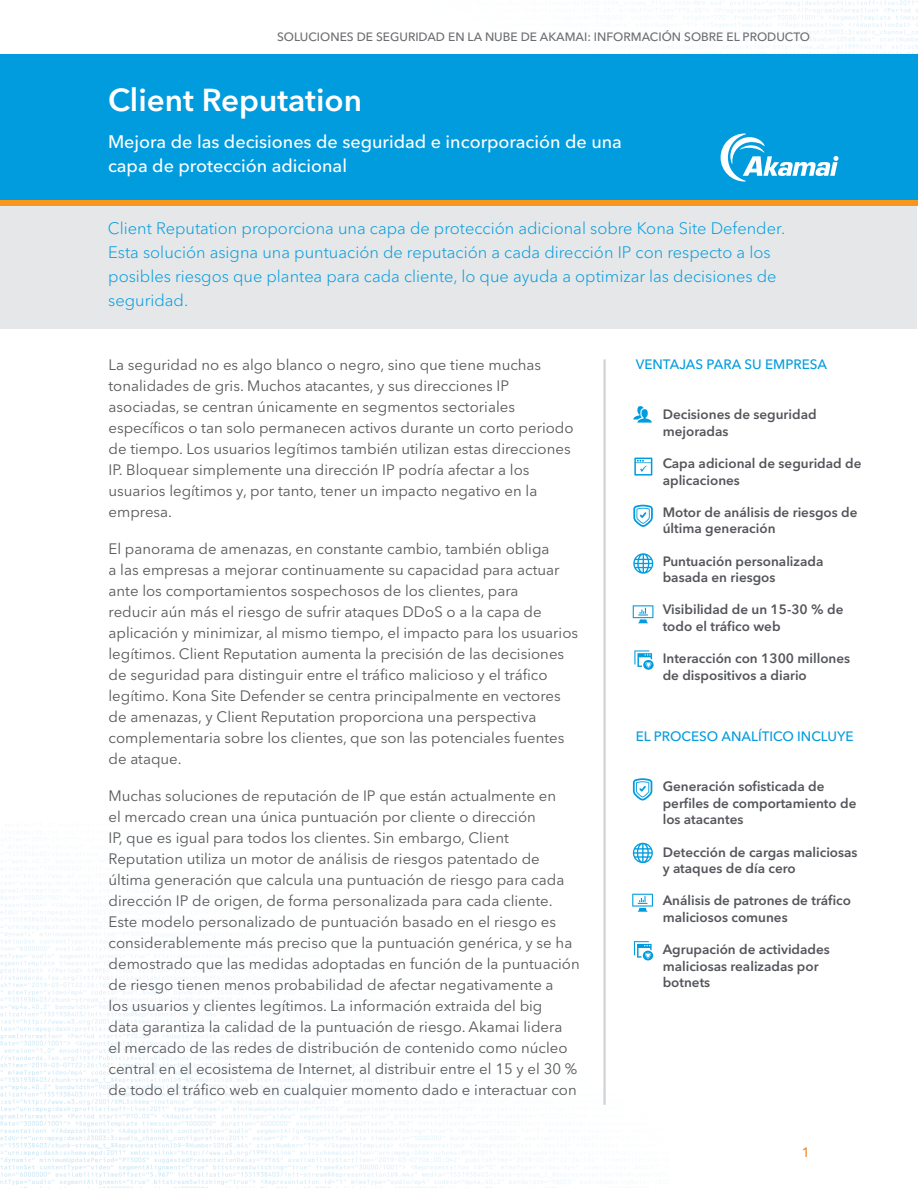
<style>
.page{position:relative;width:918px;height:1188px;background:#fff}
.page>*{position:absolute;margin:0;border:0;box-sizing:border-box;transform-origin:0 0}
.t1{font:600 31.5px "Avenir Next LT Pro";color:#fff}
.t2{font:500 18px/24px "Avenir Next LT Pro";color:#fff}
.t3{font:300 16.5px/24px "Avenir Next LT Pro";color:#009cde}
.t4{font:15px/21px "Avenir Next LT Pro";color:#57585a}
.t5{font:600 13.5px/16.5px "Avenir Next LT Pro";color:#54565b}
.t6{font:500 13.5px "Avenir Next LT Pro";color:#009cde}
.t7{font:500 13.5px "Avenir Next LT Pro";color:#ee882f}
.t8{font:500 12px "Avenir Next LT Pro";color:#6c6d70}
</style>
<div class="page">
<img style="left:0;top:0;width:918px;height:1188px">
<div style="left:1px;top:204px;width:916px;height:124px;background:#e6e7e8"></div>
<div style="left:0;top:54px;width:918px;height:150px;background:#009cde"></div>
<div style="left:0;top:201px;width:918px;height:5px;background:#f7971d"></div>
<svg style="left:721px;top:133px;width:117px;height:49px"></svg>
<hr style="left:603px;top:359px;width:3px;height:746px;background:#d1d2d4">
<svg style="left:634px;top:458px;width:18px;height:18px"></svg>
<svg style="left:633px;top:505px;width:20px;height:22px"></svg>
<svg style="left:633px;top:406px;width:19px;height:17px"></svg>
<svg style="left:633px;top:553px;width:20px;height:21px"></svg>
<svg style="left:634px;top:650px;width:20px;height:20px"></svg>
<svg style="left:633px;top:605px;width:20px;height:18px"></svg>
<svg style="left:633px;top:778px;width:19px;height:22px"></svg>
<svg style="left:633px;top:843px;width:20px;height:20px"></svg>
<svg style="left:634px;top:941px;width:19px;height:19px"></svg>
<svg style="left:632px;top:894px;width:21px;height:18px"></svg>
<p class="t8" style="left:277px;top:30px;width:534px">SOLUCIONES DE SEGURIDAD EN LA NUBE DE AKAMAI: INFORMACIÓN SOBRE EL PRODUCTO</p>
<h1 class="t1" style="left:108px;top:81px;width:256px">Client Reputation</h1>
<p class="t2" style="left:108px;top:130px;width:516px">Mejora de las decisiones de seguridad e incorporación de una capa de protección adicional</p>
<p class="t3" style="left:108px;top:217px;width:679px">Client Reputation proporciona una capa de protección adicional sobre Kona Site Defender.<br>Esta solución asigna una puntuación de reputación a cada dirección IP con respecto a los posibles riesgos que plantea para cada cliente, lo que ayuda a optimizar las decisiones de seguridad.</p>
<p class="t4" style="left:109px;top:355px;width:467px">La seguridad no es algo blanco o negro, sino que tiene muchas tonalidades de gris. Muchos atacantes, y sus direcciones IP asociadas, se centran únicamente en segmentos sectoriales específicos o tan solo permanecen activos durante un corto periodo de tiempo. Los usuarios legítimos también utilizan estas direcciones IP. Bloquear simplemente una dirección IP podría afectar a los usuarios legítimos y, por tanto, tener un impacto negativo en la empresa.</p>
<p class="t4" style="left:109px;top:538px;width:471px">El panorama de amenazas, en constante cambio, también obliga<br>a las empresas a mejorar continuamente su capacidad para actuar ante los comportamientos sospechosos de los clientes, para<br>reducir aún más el riesgo de sufrir ataques DDoS o a la capa de aplicación y minimizar, al mismo tiempo, el impacto para los usuarios legítimos. Client Reputation aumenta la precisión de las decisiones de seguridad para distinguir entre el tráfico malicioso y el tráfico legítimo. Kona Site Defender se centra principalmente en vectores de amenazas, y Client Reputation proporciona una perspectiva complementaria sobre los clientes, que son las potenciales fuentes de ataque.</p>
<p class="t4" style="left:109px;top:785px;width:473px">Muchas soluciones de reputación de IP que están actualmente en<br>el mercado crean una única puntuación por cliente o dirección<br>IP, que es igual para todos los clientes. Sin embargo, Client Reputation utiliza un motor de análisis de riesgos patentado de última generación que calcula una puntuación de riesgo para cada dirección IP de origen, de forma personalizada para cada cliente.<br>Este modelo personalizado de puntuación basado en el riesgo es considerablemente más preciso que la puntuación genérica, y se ha demostrado que las medidas adoptadas en función de la puntuación de riesgo tienen menos probabilidad de afectar negativamente a<br>los usuarios y clientes legítimos. La información extraida del big<br>data garantiza la calidad de la puntuación de riesgo. Akamai lidera<br>el mercado de las redes de distribución de contenido como núcleo central en el ecosistema de Internet, al distribuir entre el 15 y el 30 % de todo el tráfico web en cualquier momento dado e interactuar con</p>
<p class="t6" style="left:636px;top:356px;width:193px">VENTAJAS PARA SU EMPRESA</p>
<p class="t5" style="left:663px;top:406px;width:155px">Decisiones de seguridad mejoradas</p>
<p class="t5" style="left:663px;top:455px;width:200px">Capa adicional de seguridad de aplicaciones</p>
<p class="t5" style="left:663px;top:504px;width:196px">Motor de análisis de riesgos de última generación</p>
<p class="t5" style="left:663px;top:553px;width:162px">Puntuación personalizada basada en riesgos</p>
<p class="t5" style="left:663px;top:601px;width:182px">Visibilidad de un 15-30 % de todo el tráfico web</p>
<p class="t5" style="left:663px;top:650px;width:189px">Interacción con 1300 millones de dispositivos a diario</p>
<p class="t6" style="left:636px;top:728px;width:219px">EL PROCESO ANALÍTICO INCLUYE</p>
<p class="t5" style="left:663px;top:778px;width:195px">Generación sofisticada de perfiles de comportamiento de los atacantes</p>
<p class="t5" style="left:663px;top:844px;width:196px">Detección de cargas maliciosas y ataques de día cero</p>
<p class="t5" style="left:663px;top:892px;width:190px">Análisis de patrones de tráfico maliciosos comunes</p>
<p class="t5" style="left:663px;top:941px;width:169px">Agrupación de actividades maliciosas realizadas por botnets</p>
<p class="t7" style="left:802px;top:1144px;width:10px">1</p>
</div>
